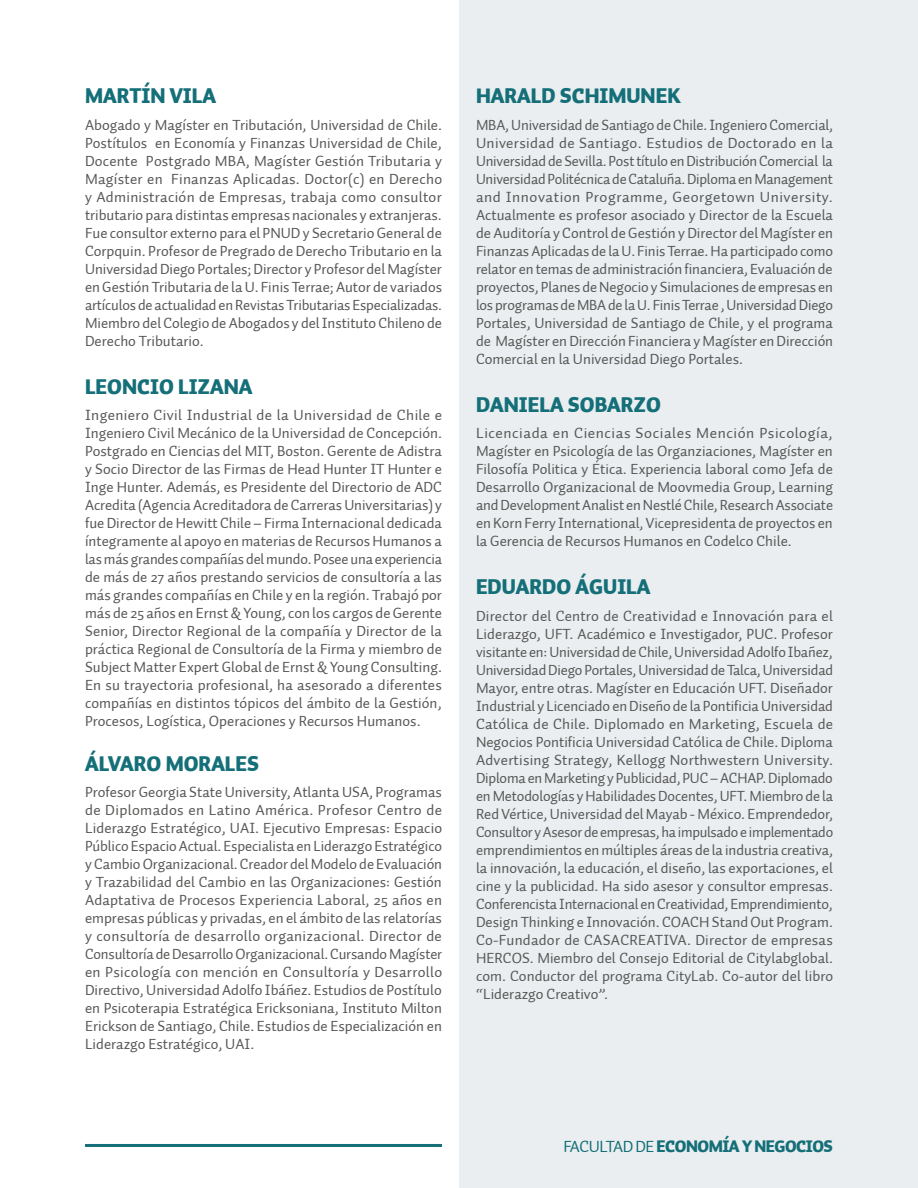
<style>
.page{position:relative;width:918px;height:1188px;background:#fff}
.page>*{position:absolute;margin:0;border:0;box-sizing:border-box;transform-origin:0 0}
.t1{font:900 21px "Auto 1";color:#146f78}
.t2{font:900 16.5px "Auto 1";letter-spacing:-.03em;color:#146f78}
.t3{font:15px/18px "Auto 1";color:#575756;text-align:justify}
.s1{font-weight:400}
</style>
<div class="page">
<hr style="left:85px;top:1144px;width:357px;height:3px;background:#146f78">
<div style="left:459px;top:0;width:459px;height:1188px;background:#eaeef0"></div>
<h1 class="t1" style="left:85px;top:82px;width:132px">MARTÍN VILA</h1>
<p class="t3" style="left:85px;top:116px;width:359px">Abogado y Magíster en Tributación, Universidad de Chile.<br>Postítulos en Economía y Finanzas Universidad de Chile, Docente Postgrado MBA, Magíster Gestión Tributaria y Magíster en Finanzas Aplicadas. Doctor(c) en Derecho y Administración de Empresas, trabaja como consultor tributario para distintas empresas nacionales y extranjeras.<br>Fue consultor externo para el PNUD y Secretario General de Corpquin. Profesor de Pregrado de Derecho Tributario en la Universidad Diego Portales; Director y Profesor del Magíster en Gestión Tributaria de la U. Finis Terrae; Autor de variados artículos de actualidad en Revistas Tributarias Especializadas.<br>Miembro del Colegio de Abogados y del Instituto Chileno de Derecho Tributario.</p>
<h1 class="t1" style="left:85px;top:373px;width:169px">LEONCIO LIZANA</h1>
<p class="t3" style="left:85px;top:406px;width:359px">Ingeniero Civil Industrial de la Universidad de Chile e Ingeniero Civil Mecánico de la Universidad de Concepción.<br>Postgrado en Ciencias del MIT, Boston. Gerente de Adistra y Socio Director de las Firmas de Head Hunter IT Hunter e Inge Hunter. Además, es Presidente del Directorio de ADC Acredita (Agencia Acreditadora de Carreras Universitarias) y fue Director de Hewitt Chile – Firma Internacional dedicada íntegramente al apoyo en materias de Recursos Humanos a las más grandes compañías del mundo. Posee una experiencia de más de 27 años prestando servicios de consultoría a las más grandes compañías en Chile y en la región. Trabajó por más de 25 años en Ernst &amp; Young, con los cargos de Gerente Senior, Director Regional de la compañía y Director de la práctica Regional de Consultoría de la Firma y miembro de Subject Matter Expert Global de Ernst &amp; Young Consulting.<br>En su trayectoria profesional, ha asesorado a diferentes compañías en distintos tópicos del ámbito de la Gestión, Procesos, Logística, Operaciones y Recursos Humanos.</p>
<h1 class="t1" style="left:85px;top:750px;width:175px">ÁLVARO MORALES</h1>
<p class="t3" style="left:85px;top:783px;width:359px">Profesor Georgia State University, Atlanta USA, Programas de Diplomados en Latino América. Profesor Centro de Liderazgo Estratégico, UAI. Ejecutivo Empresas: Espacio Público Espacio Actual. Especialista en Liderazgo Estratégico y Cambio Organizacional. Creador del Modelo de Evaluación y Trazabilidad del Cambio en las Organizaciones: Gestión Adaptativa de Procesos Experiencia Laboral, 25 años en empresas públicas y privadas, en el ámbito de las relatorías y consultoría de desarrollo organizacional. Director de Consultoría de Desarrollo Organizacional. Cursando Magíster en Psicología con mención en Consultoría y Desarrollo Directivo, Universidad Adolfo Ibáñez. Estudios de Postítulo en Psicoterapia Estratégica Ericksoniana, Instituto Milton Erickson de Santiago, Chile. Estudios de Especialización en Liderazgo Estratégico, UAI.</p>
<h1 class="t1" style="left:476px;top:82px;width:206px">HARALD SCHIMUNEK</h1>
<p class="t3" style="left:476px;top:116px;width:359px">MBA, Universidad de Santiago de Chile. Ingeniero Comercial, Universidad de Santiago. Estudios de Doctorado en la Universidad de Sevilla. Post título en Distribución Comercial la Universidad Politécnica de Cataluña. Diploma en Management and Innovation Programme, Georgetown University.<br>Actualmente es profesor asociado y Director de la Escuela de Auditoría y Control de Gestión y Director del Magíster en Finanzas Aplicadas de la U. Finis Terrae. Ha participado como relator en temas de administración financiera, Evaluación de proyectos, Planes de Negocio y Simulaciones de empresas en los programas de MBA de la U. Finis Terrae , Universidad Diego Portales, Universidad de Santiago de Chile, y el programa de Magíster en Dirección Financiera y Magíster en Dirección Comercial en la Universidad Diego Portales.</p>
<h1 class="t1" style="left:476px;top:391px;width:186px">DANIELA SOBARZO</h1>
<p class="t3" style="left:476px;top:424px;width:359px">Licenciada en Ciencias Sociales Mención Psicología, Magíster en Psicología de las Organziaciones, Magíster en Filosofía Politica y Ética. Experiencia laboral como Jefa de Desarrollo Organizacional de Moovmedia Group, Learning and Development Analist en Nestlé Chile, Research Associate en Korn Ferry International, Vicepresidenta de proyectos en la Gerencia de Recursos Humanos en Codelco Chile.</p>
<h1 class="t1" style="left:476px;top:573px;width:176px">EDUARDO ÁGUILA</h1>
<p class="t3" style="left:476px;top:607px;width:359px">Director del Centro de Creatividad e Innovación para el Liderazgo, UFT. Académico e Investigador, PUC. Profesor visitante en: Universidad de Chile, Universidad Adolfo Ibañez, Universidad Diego Portales, Universidad de Talca, Universidad Mayor, entre otras. Magíster en Educación UFT. Diseñador Industrial y Licenciado en Diseño de la Pontificia Universidad Católica de Chile. Diplomado en Marketing, Escuela de Negocios Pontificia Universidad Católica de Chile. Diploma Advertising Strategy, Kellogg Northwestern University.<br>Diploma en Marketing y Publicidad, PUC – ACHAP. Diplomado en Metodologías y Habilidades Docentes, UFT. Miembro de la Red Vértice, Universidad del Mayab - México. Emprendedor, Consultor y Asesor de empresas, ha impulsado e implementado emprendimientos en múltiples áreas de la industria creativa, la innovación, la educación, el diseño, las exportaciones, el cine y la publicidad. Ha sido asesor y consultor empresas.<br>Conferencista Internacional en Creatividad, Emprendimiento, Design Thinking e Innovación. COACH Stand Out Program.<br>Co-Fundador de CASACREATIVA. Director de empresas HERCOS. Miembro del Consejo Editorial de Citylabglobal. com. Conductor del programa CityLab. Co-autor del libro “Liderazgo Creativo”.</p>
<p class="t2" style="left:563px;top:1135px;width:271px"><span class="s1">FACULTAD DE</span> ECONOMÍA Y NEGOCIOS</p>
</div>
